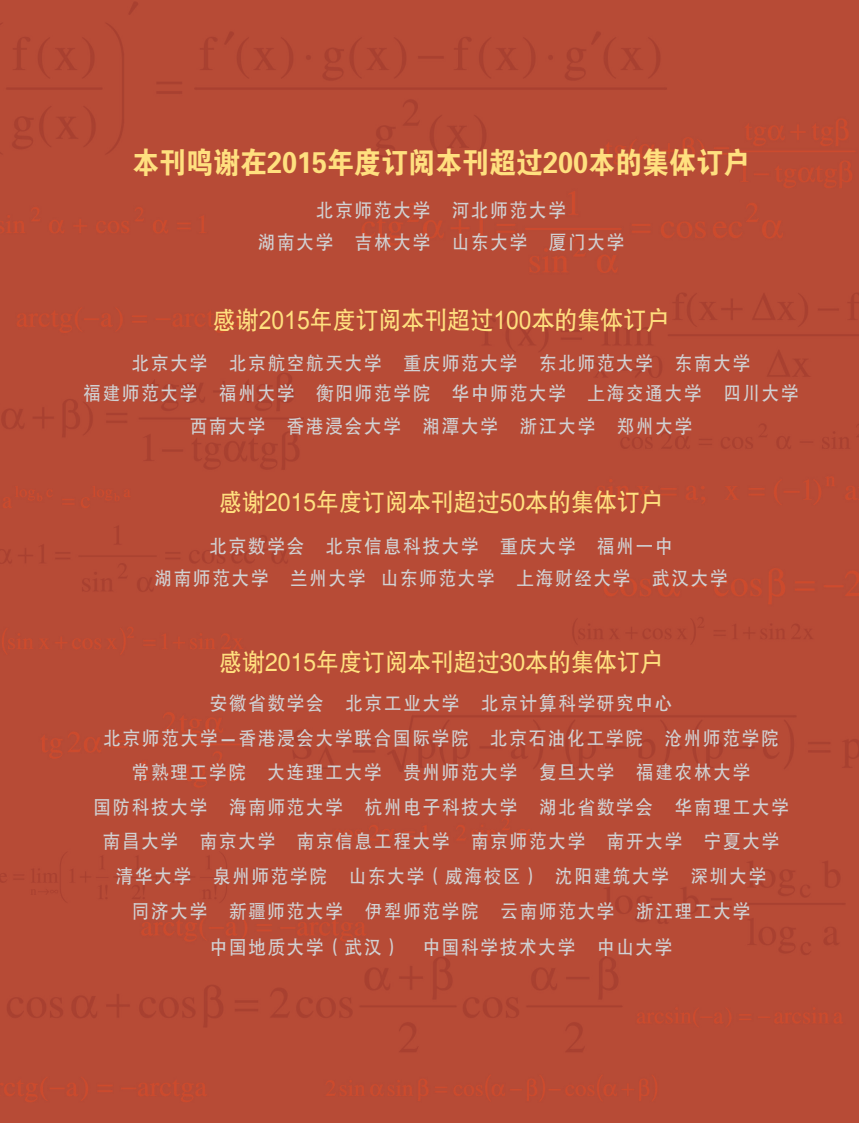
<style>
.page{position:relative;width:859px;height:1123px;background:#b74b36}
.page>*{position:absolute;margin:0;border:0;box-sizing:border-box;transform-origin:0 0}
.t1{font:30px "FZDHTK GBK1 0";color:#ffe07f;scale:.9 1}
.t2{font:25.5px "FZHTK GBK1 0";color:#ffe07f;scale:.9 1}
.t3{font:19.5px/34.5px "FZHTK GBK1 0";letter-spacing:.1em;color:#d1d2d4;text-align:center;scale:.9 1}
.s1{font-family:"Arial"}
</style>
<div class="page">
<h1 class="t1" style="left:132px;top:146px;width:688px">本刊鸣谢在2015年度订阅本刊超过200本的集体订户</h1>
<p class="t3" style="left:258px;top:194px;width:409px;line-height:32.2px">北京师范大学 河北师范大学<br>湖南大学 吉林大学 山东大学 厦门大学</p>
<h2 class="t2" style="left:213px;top:306px;width:509px">感谢<span class="s1">2015</span>年度订阅本刊超过<span class="s1">100</span>本的集体订户</h2>
<p class="t3" style="left:83px;top:349px;width:796px;line-height:30px">北京大学 北京航空航天大学 重庆师范大学 东北师范大学 东南大学<br>福建师范大学 福州大学 衡阳师范学院 华中师范大学 上海交通大学 四川大学</p>
<p class="t3" style="left:190px;top:409px;width:560px">西南大学 香港浸会大学 湘潭大学 浙江大学 郑州大学</p>
<h2 class="t2" style="left:219px;top:488px;width:494px">感谢2015年度订阅本刊超过50本的集体订户</h2>
<p class="t3" style="left:155px;top:530px;width:638px;line-height:32.2px">北京数学会 北京信息科技大学 重庆大学 福州一中<br>湖南师范大学 兰州大学 山东师范大学 上海财经大学 武汉大学</p>
<h2 class="t2" style="left:219px;top:648px;width:494px">感谢2015年度订阅本刊超过30本的集体订户</h2>
<p class="t3" style="left:93px;top:686px;width:774px">安徽省数学会 北京工业大学 北京计算科学研究中心<br>北京师范大学－香港浸会大学联合国际学院 北京石油化工学院 沧州师范学院常熟理工学院 大连理工大学 贵州师范大学 复旦大学 福建农林大学<br>国防科技大学 海南师范大学 杭州电子科技大学 湖北省数学会 华南理工大学南昌大学 南京大学 南京信息工程大学 南京师范大学 南开大学 宁夏大学清华大学 泉州师范学院 山东大学（威海校区） 沈阳建筑大学 深圳大学<br>同济大学 新疆师范大学 伊犁师范学院 云南师范大学 浙江理工大学</p>
<p class="t3" style="left:210px;top:930px;width:516px">中国地质大学（武汉） 中国科学技术大学 中山大学</p>
</div>
